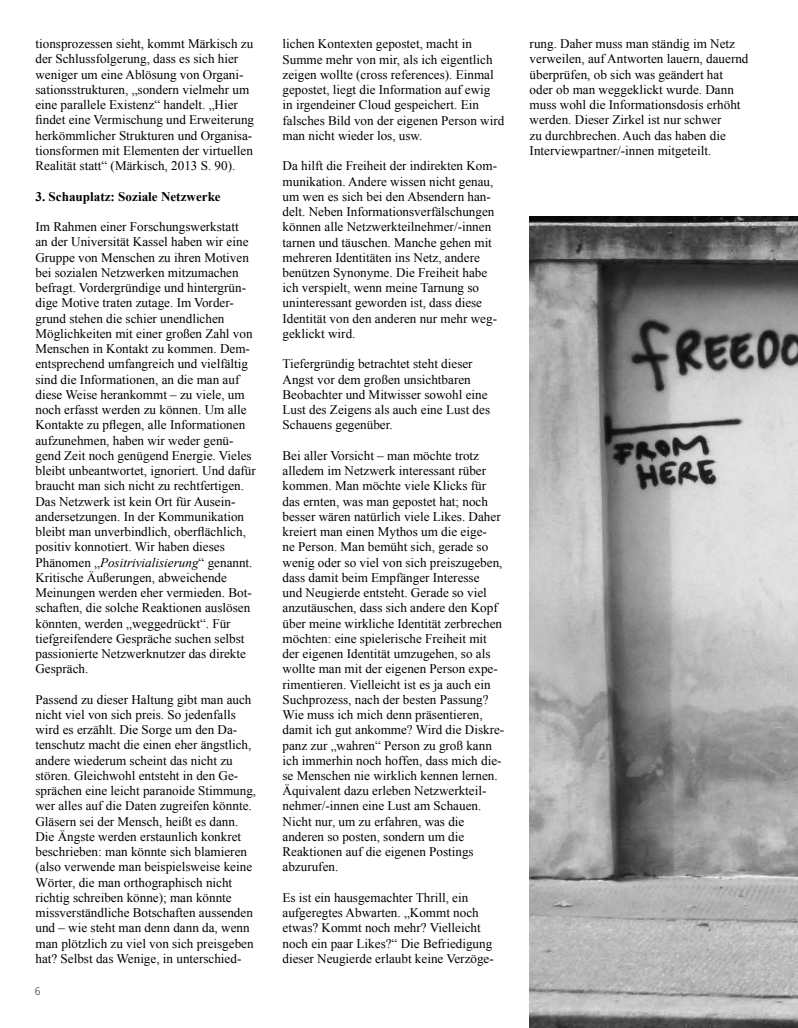
<style>
.page{position:relative;width:798px;height:1028px;background:#fff}
.page>*{position:absolute;margin:0;border:0;box-sizing:border-box;transform-origin:0 0}
.text_beitrag{font:13.12px/15.2px "Times New Roman";color:#000}
.text_beitrag-2{font:700 13.12px "Times New Roman";color:#000}
.TITEL{font:10px "News Gothic Std";color:#58595b}
.s1{font-style:italic}
</style>
<div class="page">
<img style="left:529px;top:217px;width:268px;height:811px">
<p class="text_beitrag" style="left:35px;top:36px;width:220px">tionsprozessen sieht, kommt Märkisch zu der Schlussfolgerung, dass es sich hier weniger um eine Ablösung von Organi&shy;sationsstrukturen, „sondern vielmehr um eine parallele Existenz“ handelt. „Hier findet eine Vermischung und Erweiterung herkömmlicher Strukturen und Organisa&shy;tionsformen mit Elementen der virtuellen Realität statt“ (Märkisch, 2013 S. 90).</p>
<p class="text_beitrag-2" style="left:35px;top:187px;width:187px">3. Schauplatz: Soziale Netzwerke</p>
<p class="text_beitrag" style="left:35px;top:219px;width:222px">Im Rahmen einer Forschungswerkstatt<br>an der Universität Kassel haben wir eine Gruppe von Menschen zu ihren Motiven bei sozialen Netzwerken mitzumachen befragt. Vordergründige und hintergrün&shy;dige Motive traten zutage. Im Vorder&shy;grund stehen die schier unendlichen Möglichkeiten mit einer großen Zahl von Menschen in Kontakt zu kommen. Dem&shy;entsprechend umfangreich und vielfältig sind die Informationen, an die man auf diese Weise herankommt – zu viele, um noch erfasst werden zu können. Um alle Kontakte zu pflegen, alle Informationen aufzunehmen, haben wir weder genü&shy;gend Zeit noch genügend Energie. Vieles bleibt unbeantwortet, ignoriert. Und dafür braucht man sich nicht zu rechtfertigen.</p>
<p class="text_beitrag" style="left:35px;top:493px;width:218px">Das Netzwerk ist kein Ort für Ausein&shy;andersetzungen. In der Kommunikation bleibt man unverbindlich, oberflächlich, positiv konnotiert. Wir haben dieses Phänomen „<span class="s1">Positrivialisierung</span>“ genannt.<br>Kritische Äußerungen, abweichende Meinungen werden eher vermieden. Bot&shy;schaften, die solche Reaktionen auslösen könnten, werden „weggedrückt“. Für tiefgreifendere Gespräche suchen selbst passionierte Netzwerknutzer das direkte Gespräch.</p>
<p class="text_beitrag" style="left:35px;top:691px;width:222px">Passend zu dieser Haltung gibt man auch nicht viel von sich preis. So jedenfalls wird es erzählt. Die Sorge um den Da&shy;tenschutz macht die einen eher ängstlich, andere wiederum scheint das nicht zu stören. Gleichwohl entsteht in den Ge&shy;sprächen eine leicht paranoide Stimmung, wer alles auf die Daten zugreifen könnte.<br>Gläsern sei der Mensch, heißt es dann.<br>Die Ängste werden erstaunlich konkret beschrieben: man könnte sich blamieren (also verwende man beispielsweise keine Wörter, die man orthographisch nicht richtig schreiben könne); man könnte missverständliche Botschaften aussenden und – wie steht man denn dann da, wenn man plötzlich zu viel von sich preisgeben hat? Selbst das Wenige, in unterschied-</p>
<p class="TITEL" style="left:35px;top:984px;width:7px">6</p>
<p class="text_beitrag" style="left:282px;top:36px;width:223px">lichen Kontexten gepostet, macht in Summe mehr von mir, als ich eigentlich zeigen wollte (cross references). Einmal gepostet, liegt die Information auf ewig<br>in irgendeiner Cloud gespeichert. Ein falsches Bild von der eigenen Person wird man nicht wieder los, usw.</p>
<p class="text_beitrag" style="left:282px;top:158px;width:216px">Da hilft die Freiheit der indirekten Kom&shy;munikation. Andere wissen nicht genau, um wen es sich bei den Absendern han&shy;delt. Neben Informationsverfälschungen können alle Netzwerkteilnehmer/-innen tarnen und täuschen. Manche gehen mit mehreren Identitäten ins Netz, andere benützen Synonyme. Die Freiheit habe ich verspielt, wenn meine Tarnung so uninteressant geworden ist, dass diese Identität von den anderen nur mehr weg&shy;geklickt wird.</p>
<p class="text_beitrag" style="left:282px;top:356px;width:209px">Tiefergründig betrachtet steht dieser Angst vor dem großen unsichtbaren Beobachter und Mitwisser sowohl eine Lust des Zeigens als auch eine Lust des Schauens gegenüber.</p>
<p class="text_beitrag" style="left:282px;top:448px;width:223px">Bei aller Vorsicht – man möchte trotz alledem im Netzwerk interessant rüber kommen. Man möchte viele Klicks für das ernten, was man gepostet hat; noch besser wären natürlich viele Likes. Daher kreiert man einen Mythos um die eige-<br>ne Person. Man bemüht sich, gerade so wenig oder so viel von sich preiszugeben, dass damit beim Empfänger Interesse<br>und Neugierde entsteht. Gerade so viel anzutäuschen, dass sich andere den Kopf über meine wirkliche Identität zerbrechen möchten: eine spielerische Freiheit mit der eigenen Identität umzugehen, so als wollte man mit der eigenen Person expe&shy;rimentieren. Vielleicht ist es ja auch ein Suchprozess, nach der besten Passung?<br>Wie muss ich mich denn präsentieren, damit ich gut ankomme? Wird die Diskre&shy;panz zur „wahren“ Person zu groß kann ich immerhin noch hoffen, dass mich die&shy;se Menschen nie wirklich kennen lernen.</p>
<p class="text_beitrag" style="left:282px;top:783px;width:204px">Äquivalent dazu erleben Netzwerkteil&shy;nehmer/-innen eine Lust am Schauen.<br>Nicht nur, um zu erfahren, was die anderen so posten, sondern um die<br>Reaktionen auf die eigenen Postings abzurufen.</p>
<p class="text_beitrag" style="left:282px;top:889px;width:213px">Es ist ein hausgemachter Thrill, ein aufgeregtes Abwarten. „Kommt noch etwas? Kommt noch mehr? Vielleicht noch ein paar Likes?“ Die Befriedigung dieser Neugierde erlaubt keine Verzöge-</p>
<p class="text_beitrag" style="left:529px;top:36px;width:220px">rung. Daher muss man ständig im Netz verweilen, auf Antworten lauern, dauernd überprüfen, ob sich was geändert hat oder ob man weggeklickt wurde. Dann muss wohl die Informationsdosis erhöht werden. Dieser Zirkel ist nur schwer<br>zu durchbrechen. Auch das haben die Interviewpartner/-innen mitgeteilt.</p>
</div>
